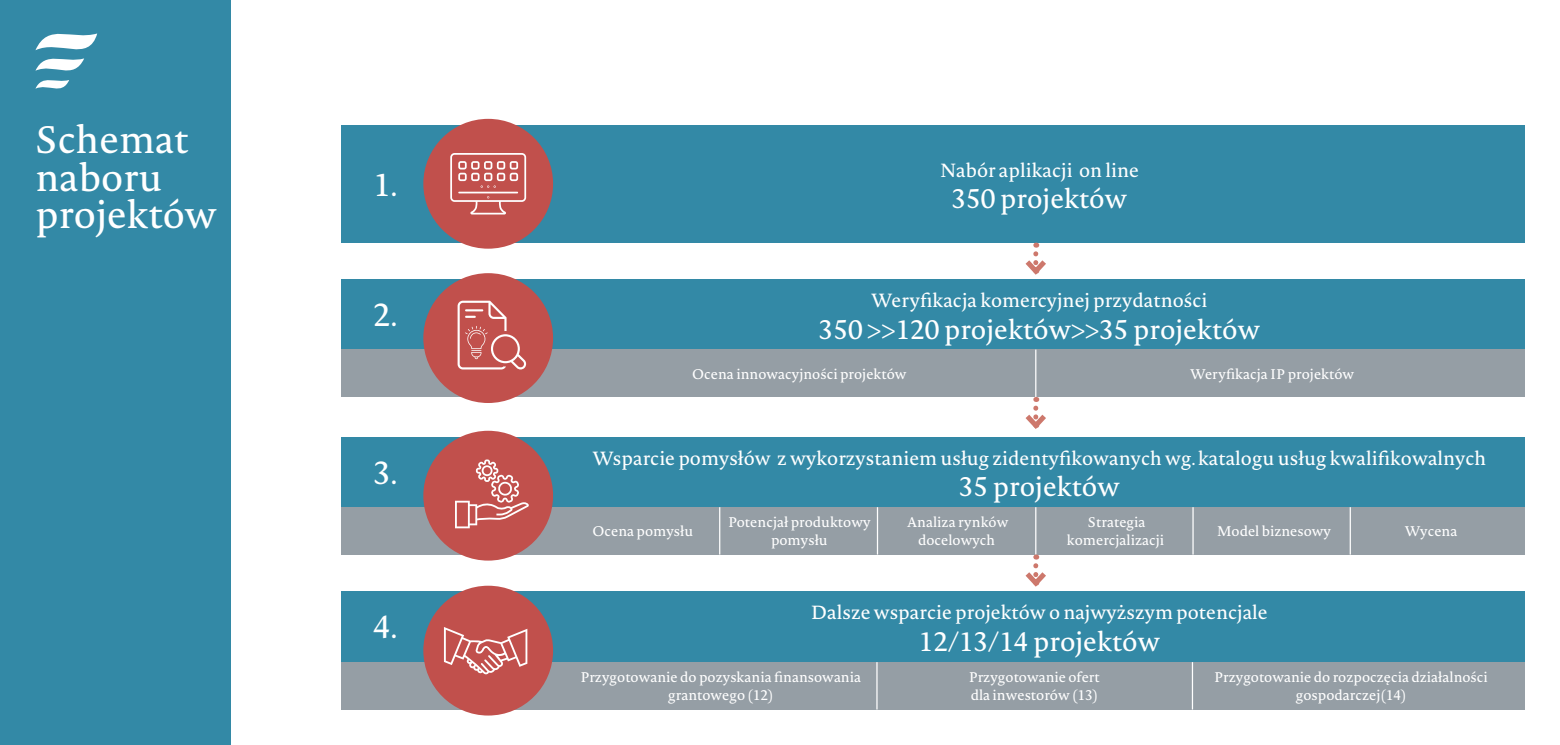
<style>
.page{position:relative;width:1560px;height:745px;background:#fff}
.page>*{position:absolute;margin:0;border:0;box-sizing:border-box;transform-origin:0 0}
.t1{font:37.5px/37.5px "Novel Pro";color:#fff}
.t2{font:31.25px "Novel Pro";color:#fff}
.t3{font:26.25px "Novel Pro";color:#fff}
.t4{font:18.75px "Novel Pro";color:#fff}
.t5{font:13.75px/17.5px "Novel Pro";color:#fff;text-align:center}
</style>
<div class="page">
<div style="left:0;top:0;width:230px;height:744px;background:#3389a6"></div>
<div style="left:341px;top:125px;width:1183px;height:117px;background:#3389a6"></div>
<div style="left:341px;top:436px;width:1183px;height:71px;background:#3389a6"></div>
<div style="left:341px;top:507px;width:1183px;height:47px;background:#959ea5"></div>
<div style="left:341px;top:279px;width:1183px;height:70px;background:#3389a6"></div>
<div style="left:341px;top:349px;width:1183px;height:47px;background:#959ea5"></div>
<div style="left:341px;top:591px;width:1183px;height:70px;background:#3389a6"></div>
<div style="left:341px;top:661px;width:1183px;height:48px;background:#959ea5"></div>
<hr style="left:1035px;top:349px;width:1px;height:47px;background:#fff">
<hr style="left:719px;top:507px;width:1px;height:47px;background:#fff">
<hr style="left:876px;top:507px;width:2px;height:47px;background:#fff">
<hr style="left:1035px;top:507px;width:1px;height:47px;background:#fff">
<hr style="left:876px;top:661px;width:1px;height:48px;background:#fff">
<hr style="left:1191px;top:661px;width:1px;height:48px;background:#fff">
<hr style="left:1192px;top:507px;width:1px;height:47px;background:#fff">
<hr style="left:1349px;top:507px;width:1px;height:47px;background:#fff">
<svg style="left:1025px;top:253px;width:21px;height:22px"></svg>
<svg style="left:1025px;top:408px;width:21px;height:21px"></svg>
<svg style="left:1025px;top:565px;width:21px;height:22px"></svg>
<div style="left:423px;top:119px;width:130px;height:129px;background:#c1504c;border-radius:50%"></div>
<svg style="left:450px;top:153px;width:76px;height:61px"></svg>
<div style="left:423px;top:273px;width:130px;height:130px;background:#c1504c;border-radius:50%"></div>
<svg style="left:457px;top:300px;width:69px;height:69px"></svg>
<div style="left:423px;top:430px;width:130px;height:130px;background:#c1504c;border-radius:50%"></div>
<svg style="left:455px;top:459px;width:74px;height:69px"></svg>
<div style="left:423px;top:585px;width:130px;height:130px;background:#c1504c;border-radius:50%"></div>
<svg style="left:444px;top:627px;width:83px;height:47px"></svg>
<svg style="left:35px;top:33px;width:62px;height:56px"></svg>
<p class="t1" style="left:36px;top:119px;width:183px">Schemat naboru projektów</p>
<p class="t2" style="left:373px;top:161px;width:26px">1.</p>
<p class="t2" style="left:373px;top:291px;width:26px">2.</p>
<p class="t2" style="left:373px;top:449px;width:26px">3.</p>
<p class="t2" style="left:373px;top:603px;width:26px">4.</p>
<p class="t4" style="left:939px;top:156px;width:201px">Nabór aplikacji on line</p>
<p class="t3" style="left:951px;top:179px;width:177px">350 projektów</p>
<p class="t4" style="left:871px;top:286px;width:337px">Weryfikacja komercyjnej przydatności</p>
<p class="t3" style="left:818px;top:309px;width:443px">350 &gt;&gt;120 projektów&gt;&gt;35 projektów</p>
<p class="t5" style="left:692px;top:364px;width:216px">Ocena innowacyjności projektów</p>
<p class="t5" style="left:1189px;top:364px;width:166px">Weryfikacja IP projektów</p>
<p class="t4" style="left:592px;top:444px;width:895px">Wsparcie pomysłów z wykorzystaniem usług zidentyfikowanych wg. katalogu usług kwalifikowalnych</p>
<p class="t3" style="left:958px;top:467px;width:162px">35 projektów</p>
<p class="t5" style="left:592px;top:521px;width:102px">Ocena pomysłu</p>
<p class="t5" style="left:728px;top:513px;width:144px">Potencjał produktowy pomysłu</p>
<p class="t5" style="left:907px;top:513px;width:103px">Analiza rynków docelowych</p>
<p class="t5" style="left:1066px;top:513px;width:99px">Strategia komercjalizacji</p>
<p class="t5" style="left:1216px;top:521px;width:116px">Model biznesowy</p>
<p class="t5" style="left:1404px;top:521px;width:54px">Wycena</p>
<p class="t4" style="left:810px;top:598px;width:458px">Dalsze wsparcie projektów o najwyższym potencjale</p>
<p class="t3" style="left:918px;top:621px;width:243px">12/13/14 projektów</p>
<p class="t5" style="left:580px;top:667px;width:282px">Przygotowanie do pozyskania finansowania grantowego (12)</p>
<p class="t5" style="left:968px;top:667px;width:132px;text-align:left">Przygotowanie ofert dla inwestorów (13)</p>
<p class="t5" style="left:1214px;top:667px;width:275px">Przygotowanie do rozpoczęcia działalności gospodarczej(14)</p>
</div>
